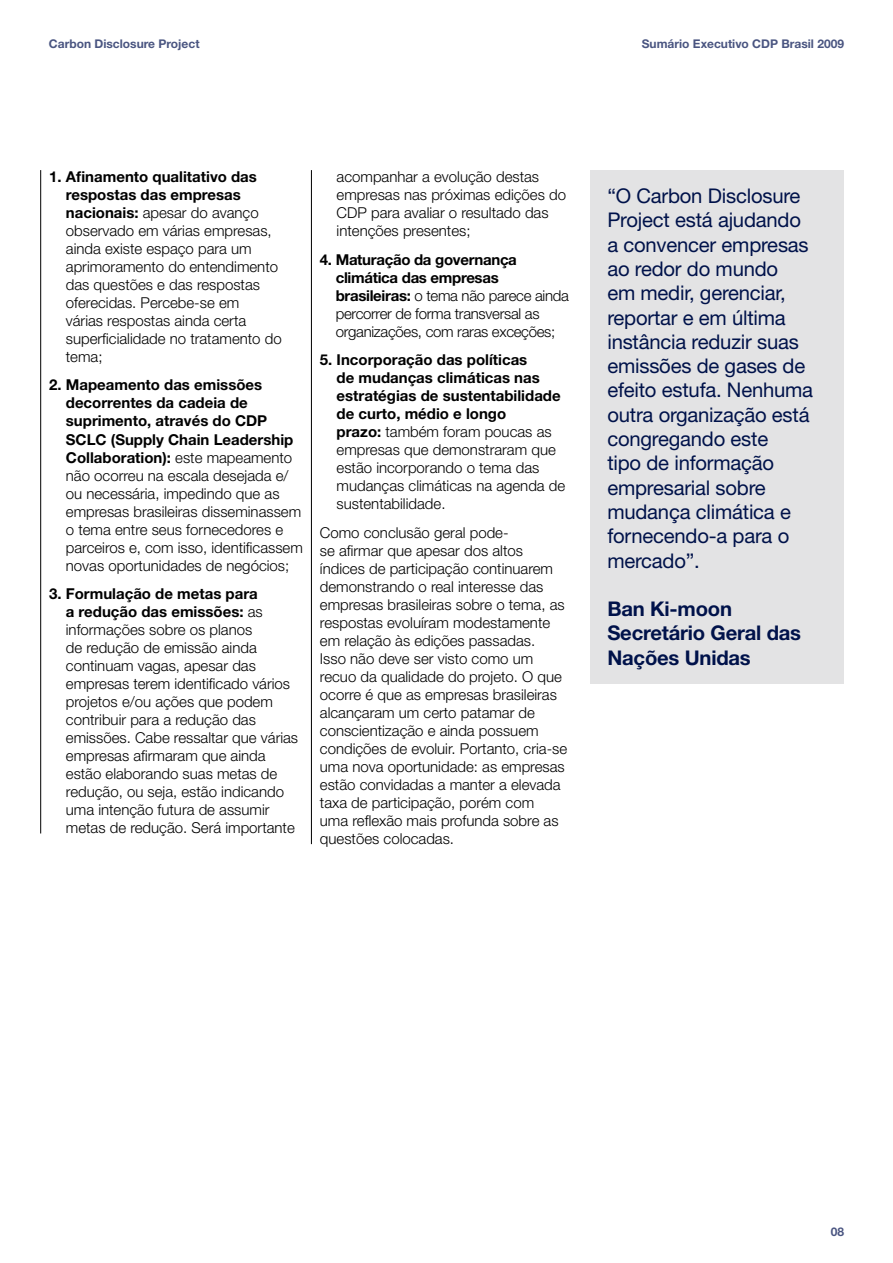
<style>
.page{position:relative;width:893px;height:1263px;background:#fff}
.page>*{position:absolute;margin:0;border:0;box-sizing:border-box;transform-origin:0 0}
.t1{font:20.25px/24.3px "Helvetica Neue";letter-spacing:-.01em;color:#00124a}
.t2{font:700 20.25px/24.3px "Helvetica Neue";letter-spacing:-.01em;color:#00124a}
.t3{font:300 15px/18px "Helvetica Neue";color:#000}
.t4{font:300 15px/18px "Helvetica Neue";letter-spacing:-.02em;color:#000}
.t5{font:700 12px "Helvetica Neue";color:#4a5581}
.s1{font-weight:700}
</style>
<div class="page">
<hr style="left:40px;top:170px;width:1px;height:663px;background:#000">
<hr style="left:311px;top:170px;width:1px;height:674px;background:#000">
<div style="left:590px;top:170px;width:254px;height:514px;background:#e3e3e4"></div>
<p class="t5" style="left:49px;top:36px;width:152px">Carbon Disclosure Project</p>
<p class="t5" style="left:642px;top:36px;width:204px">Sumário Executivo CDP Brasil 2009</p>
<p class="t3" style="left:66px;top:167px;width:217px;text-indent:-17px"><span class="s1">1. Afinamento qualitativo das respostas das empresas nacionais:</span> apesar do avanço observado em várias empresas, ainda existe espaço para um aprimoramento do entendimento das questões e das respostas oferecidas. Percebe-se em<br>várias respostas ainda certa superficialidade no tratamento do tema;</p>
<p class="t3" style="left:66px;top:376px;width:239px;text-indent:-17px"><span class="s1">2. Mapeamento das emissões decorrentes da cadeia de suprimento, através do CDP<br>SCLC (Supply Chain Leadership<br>Collaboration):</span> este mapeamento não ocorreu na escala desejada e/ ou necessária, impedindo que as empresas brasileiras disseminassem o tema entre seus fornecedores e parceiros e, com isso, identificassem novas oportunidades de negócios;</p>
<p class="t3" style="left:66px;top:584px;width:234px;text-indent:-17px"><span class="s1">3. Formulação de metas para<br>a redução das emissões:</span> as informações sobre os planos<br>de redução de emissão ainda continuam vagas, apesar das empresas terem identificado vários projetos e/ou ações que podem contribuir para a redução das emissões. Cabe ressaltar que várias empresas afirmaram que ainda estão elaborando suas metas de redução, ou seja, estão indicando uma intenção futura de assumir metas de redução. Será importante</p>
<p class="t3" style="left:337px;top:167px;width:231px">acompanhar a evolução destas empresas nas próximas edições do<br>CDP para avaliar o resultado das intenções presentes;</p>
<p class="t4" style="left:336px;top:250px;width:235px;text-indent:-16px"><span class="s1">4. Maturação da governança climática das empresas brasileiras:</span> o tema não parece ainda percorrer de forma transversal as organizações, com raras exceções;</p>
<p class="t3" style="left:337px;top:351px;width:230px;text-indent:-17px"><span class="s1">5. Incorporação das políticas<br>de mudanças climáticas nas estratégias de sustentabilidade de curto, médio e longo<br>prazo:</span> também foram poucas as empresas que demonstraram que estão incorporando o tema das mudanças climáticas na agenda de sustentabilidade.</p>
<p class="t3" style="left:320px;top:523px;width:249px">Como conclusão geral pode-<br>se afirmar que apesar dos altos índices de participação continuarem demonstrando o real interesse das empresas brasileiras sobre o tema, as respostas evoluíram modestamente em relação às edições passadas.<br>Isso não deve ser visto como um recuo da qualidade do projeto. O que ocorre é que as empresas brasileiras alcançaram um certo patamar de conscientização e ainda possuem condições de evoluir. Portanto, cria-se uma nova oportunidade: as empresas estão convidadas a manter a elevada taxa de participação, porém com<br>uma reflexão mais profunda sobre as questões colocadas.</p>
<p class="t1" style="left:607px;top:183px;width:207px">“O Carbon Disclosure<br>Project está ajudando a convencer empresas ao redor do mundo<br>em medir, gerenciar, reportar e em última instância reduzir suas emissões de gases de efeito estufa. Nenhuma outra organização está congregando este<br>tipo de informação empresarial sobre mudança climática e fornecendo-a para o mercado”.</p>
<h1 class="t2" style="left:607px;top:596px;width:195px">Ban Ki-moon<br>Secretário Geral das<br>Nações Unidas</h1>
<p class="t5" style="left:831px;top:1224px;width:15px">08</p>
</div>
